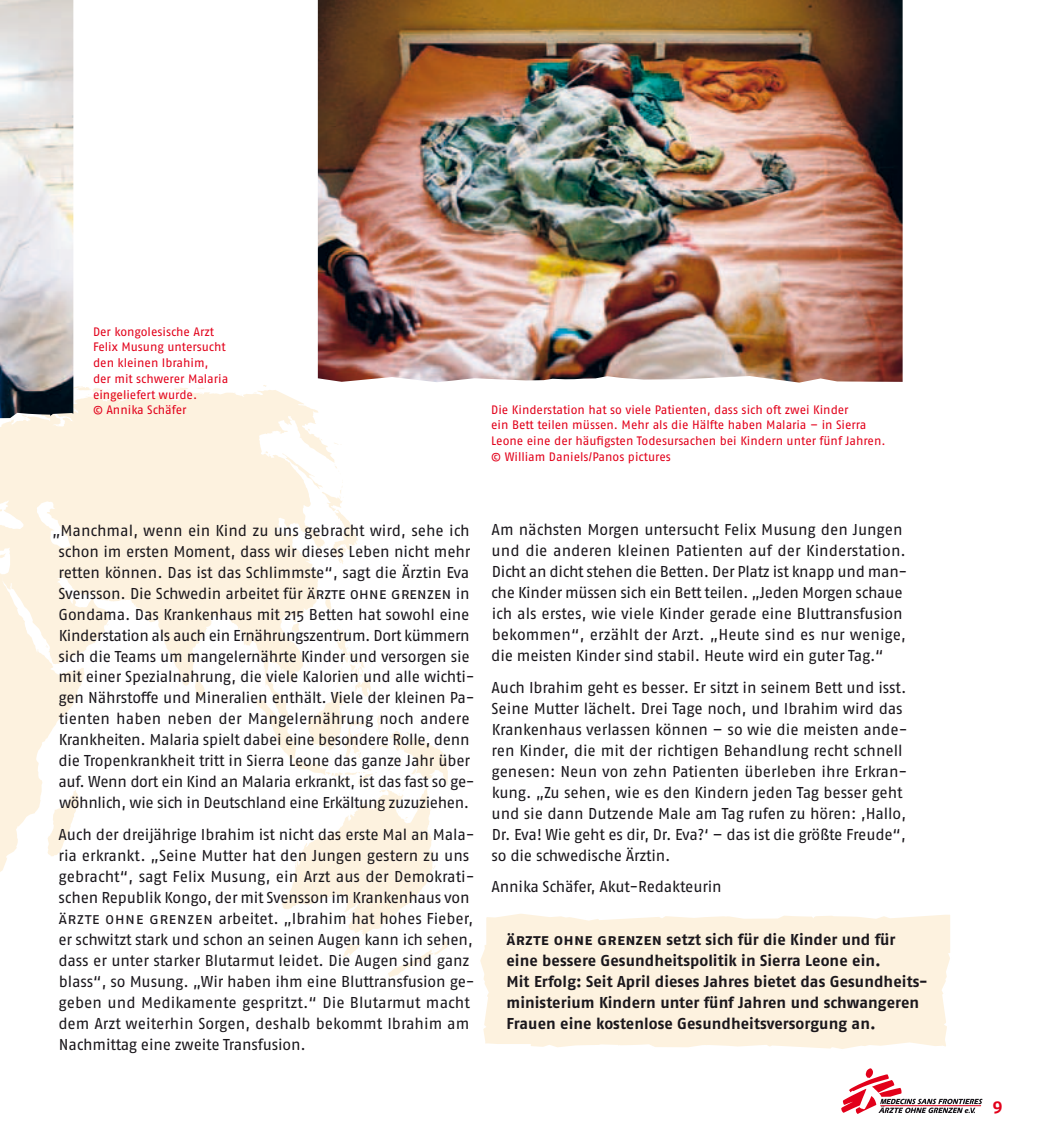
<style>
.page{position:relative;width:1042px;height:1141px;background:#fff}
.page>*{position:absolute;margin:0;border:0;box-sizing:border-box;transform-origin:0 0}
.t1{font:700 17.5px "Fago OT";color:#e2001a}
.t2{font:15.75px/21px "Fago OT";letter-spacing:-.01em;color:#1a171c}
.t3{font:700 15.75px/21px "Fago OT";letter-spacing:.005em;color:#1a171c}
.t4{font:12.25px/15.8px "Fago OT";color:#e2001a}
</style>
<div class="page">
<svg style="left:841px;top:1068px;width:141px;height:46px"></svg>
<svg style="left:73px;top:386px;width:30px;height:4px"></svg>
<svg style="left:0;top:390px;width:335px;height:296px;fill:#fdf2df"></svg>
<svg style="left:282px;top:453px;width:76px;height:111px"></svg>
<svg style="left:325px;top:594px;width:7px;height:18px"></svg>
<svg style="left:193px;top:677px;width:12px;height:20px"></svg>
<svg style="left:238px;top:618px;width:210px;height:362px"></svg>
<svg style="left:0;top:573px;width:92px;height:299px"></svg>
<svg style="left:171px;top:387px;width:34px;height:11px"></svg>
<img style="left:0;top:0;width:73px;height:418px">
<img style="left:318px;top:0;width:584px;height:383px">
<svg style="left:480px;top:914px;width:470px;height:135px;background:#fdf2e1"></svg>
<p class="t4" style="left:93px;top:325px;width:137px">Der kongolesische Arzt<br>Felix Musung untersucht den kleinen Ibrahim, der mit schwerer Malaria eingeliefert wurde.<br>© Annika Schäfer</p>
<p class="t4" style="left:491px;top:403px;width:396px">Die Kinderstation hat so viele Patienten, dass sich oft zwei Kinder<br>ein Bett teilen müssen. Mehr als die Hälfte haben Malaria – in Sierra Leone eine der häufigsten Todesursachen bei Kindern unter fünf Jahren. © William Daniels/Panos pictures</p>
<p class="t2" style="left:52px;top:522px;width:424px;text-align:center">„Manchmal, wenn ein Kind zu uns gebracht wird, sehe ich schon im ersten Moment, dass wir dieses Leben nicht mehr retten können. Das ist das Schlimmste“, sagt die Ärztin Eva Svensson. Die Schwedin arbeitet für ärzte ohne grenzen in Gondama. Das Krankenhaus mit 215 Betten hat sowohl eine Kinderstation als auch ein Ernährungszentrum. Dort kümmern sich die Teams um mangelernährte Kinder und versorgen sie mit einer Spezialnahrung, die viele Kalorien und alle wichti&shy;gen Nährstoffe und Mineralien enthält. Viele der kleinen Pa&shy;tienten haben neben der Mangelernährung noch andere Krankheiten. Malaria spielt dabei eine besondere Rolle, denn die Tropenkrankheit tritt in Sierra Leone das ganze Jahr über auf. Wenn dort ein Kind an Malaria erkrankt, ist das fast so ge&shy;wöhnlich, wie sich in Deutschland eine Erkältung zuzuziehen.</p>
<p class="t2" style="left:58px;top:826px;width:418px">Auch der dreijährige Ibrahim ist nicht das erste Mal an Mala&shy;ria erkrankt. „Seine Mutter hat den Jungen gestern zu uns gebracht“, sagt Felix Musung, ein Arzt aus der Demokrati&shy;schen Republik Kongo, der mit Svensson im Krankenhaus von ärzte ohne grenzen arbeitet. „Ibrahim hat hohes Fieber, er schwitzt stark und schon an seinen Augen kann ich sehen, dass er unter starker Blutarmut leidet. Die Augen sind ganz blass“, so Musung. „Wir haben ihm eine Bluttransfusion ge&shy;geben und Medikamente gespritzt.“ Die Blutarmut macht dem Arzt weiterhin Sorgen, deshalb bekommt Ibrahim am Nachmittag eine zweite Transfusion.</p>
<p class="t2" style="left:491px;top:522px;width:418px">Am nächsten Morgen untersucht Felix Musung den Jungen und die anderen kleinen Patienten auf der Kinderstation.<br>Dicht an dicht stehen die Betten. Der Platz ist knapp und man&shy;che Kinder müssen sich ein Bett teilen. „Jeden Morgen schaue ich als erstes, wie viele Kinder gerade eine Bluttransfusion bekommen“, erzählt der Arzt. „Heute sind es nur wenige, die meisten Kinder sind stabil. Heute wird ein guter Tag.“</p>
<p class="t2" style="left:491px;top:679px;width:418px">Auch Ibrahim geht es besser. Er sitzt in seinem Bett und isst.<br>Seine Mutter lächelt. Drei Tage noch, und Ibrahim wird das Krankenhaus verlassen können – so wie die meisten ande&shy;ren Kinder, die mit der richtigen Behandlung recht schnell genesen: Neun von zehn Patienten überleben ihre Erkran&shy;kung. „Zu sehen, wie es den Kindern jeden Tag besser geht und sie dann Dutzende Male am Tag rufen zu hören: ‚Hallo, Dr. Eva! Wie geht es dir, Dr. Eva?‘ – das ist die größte Freude“, so die schwedische Ärztin.</p>
<p class="t2" style="left:491px;top:879px;width:231px">Annika Schäfer, Akut-Redakteurin</p>
<p class="t3" style="left:506px;top:931px;width:423px">ärzte ohne grenzen setzt sich für die Kinder und für eine bessere Gesundheitspolitik in Sierra Leone ein.<br>Mit Erfolg: Seit April dieses Jahres bietet das Gesundheits&shy;ministerium Kindern unter fünf Jahren und schwangeren Frauen eine kostenlose Gesundheitsversorgung an.</p>
<p class="t1" style="left:992px;top:1101px;width:12px">9</p>
</div>
